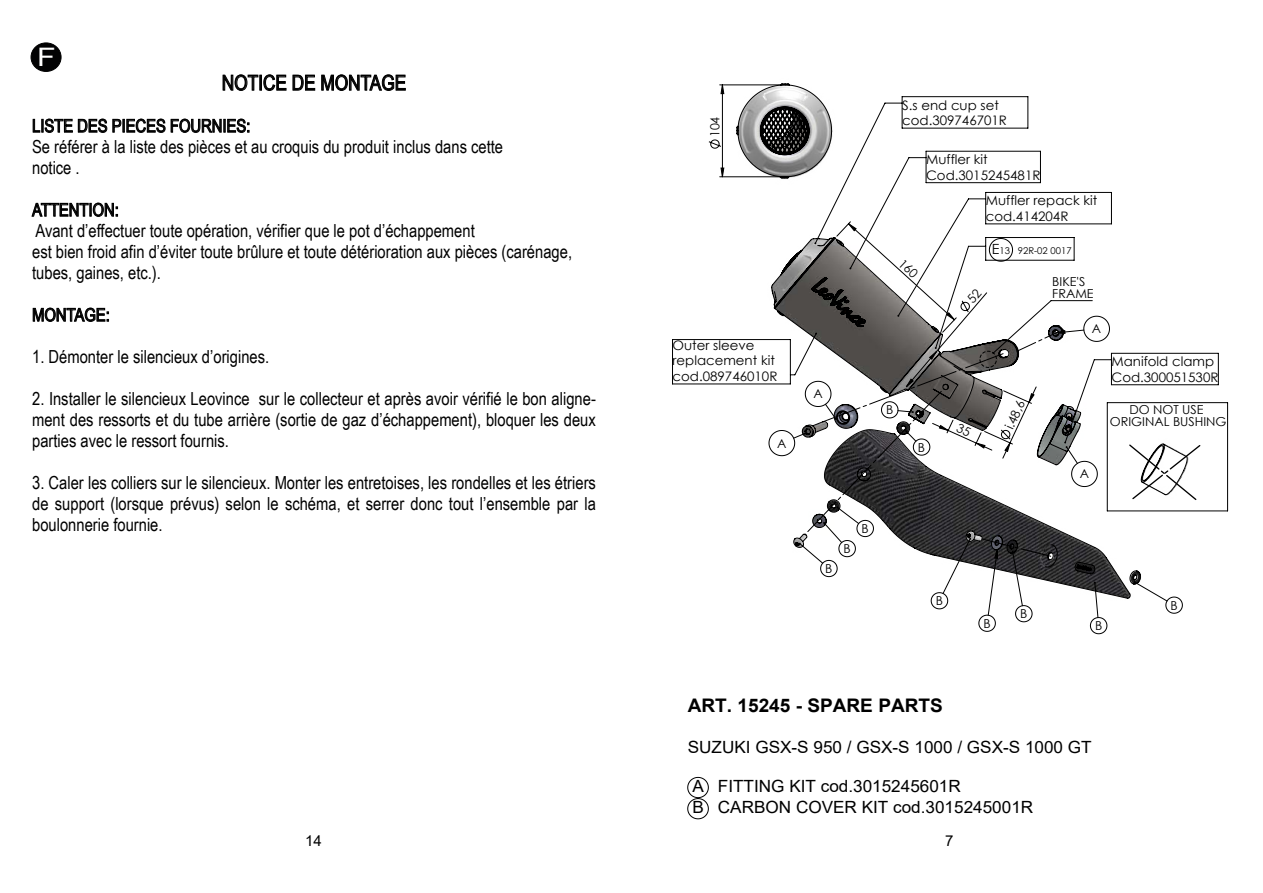
<style>
.page{position:relative;width:1263px;height:893px;background:#fff}
.page>*{position:absolute;margin:0;border:0;box-sizing:border-box;transform-origin:0 0}
.t1{font:25.5px "Arial";color:#fff;scale:1.19 1}
.t2{font:21px "Arial Narrow";color:#000}
.t3{font:700 18.75px "Arial";color:#000}
.t4{font:18px/21px "Arial Narrow";color:#000}
.t5{font:16.8px/21.1px "Arial";color:#000}
.t6{font:15px "Arial";color:#000}
.t7{font:13.05px/15.8px "Century Gothic";color:#000}
.t8{font:12.6px "Century Gothic";color:#000}
.t9{font:12.3px/12px "Century Gothic";color:#000}
.t10{font:9.3px "Century Gothic";color:#000}
.s1{font-size:14.1px}
</style>
<div class="page">
<svg style="left:687px;top:777px;width:22px;height:42px"></svg>
<svg style="left:826px;top:96px;width:393px;height:308px"></svg>
<hr style="left:1107px;top:511px;width:120px;height:1px;background:#000">
<hr style="left:1227px;top:403px;width:1px;height:108px;background:#000">
<hr style="left:1107px;top:402px;width:120px;height:1px;background:#000">
<svg style="left:1188px;top:445px;width:13px;height:55px"></svg>
<hr style="left:720px;top:85px;width:62px;height:1px;background:#000">
<hr style="left:720px;top:177px;width:62px;height:1px;background:#000">
<svg style="left:708px;top:84px;width:16px;height:93px"></svg>
<svg style="left:814px;top:236px;width:374px;height:363px"></svg>
<svg style="left:736px;top:83px;width:96px;height:96px"></svg>
<svg style="left:223px;top:74px;width:63px;height:17px"></svg>
<svg style="left:293px;top:75px;width:22px;height:16px"></svg>
<svg style="left:321px;top:74px;width:85px;height:17px"></svg>
<svg style="left:33px;top:119px;width:74px;height:14px"></svg>
<svg style="left:113px;top:119px;width:52px;height:14px"></svg>
<svg style="left:171px;top:119px;width:78px;height:14px"></svg>
<svg style="left:32px;top:203px;width:86px;height:14px"></svg>
<svg style="left:33px;top:308px;width:76px;height:14px"></svg>
<div style="left:31px;top:43px;width:30px;height:28px;background:#020203;border-radius:50%"></div>
<div style="left:31px;top:43px;width:30px;height:29px;border:1px solid #000;border-radius:50%"></div>
<svg style="left:672px;top:221px;width:421px;height:336px"></svg>
<h1 class="t1" style="left:37px;top:39px;width:17px">F</h1>
<p class="t2" style="left:222px;top:67px;width:186px">NOTICE DE MONTAGE</p>
<p class="t4" style="left:32px;top:115px;width:472px">LISTE DES PIECES FOURNIES:<br>Se référer à la liste des pièces et au croquis du produit inclus dans cette notice .</p>
<p class="t4" style="left:32px;top:199px;width:541px">ATTENTION:<br>Avant d’effectuer toute opération, vérifier que le pot d’échappement<br>est bien froid afin d’éviter toute brûlure et toute détérioration aux pièces (carénage, tubes, gaines, etc.).</p>
<p class="t4" style="left:32px;top:304px;width:79px">MONTAGE:</p>
<p class="t4" style="left:32px;top:346px;width:239px">1. Démonter le silencieux d’origines.</p>
<p class="t4" style="left:32px;top:388px;width:565px;text-align:justify">2. Installer le silencieux Leovince sur le collecteur et après avoir vérifié le bon aligne&shy;ment des ressorts et du tube arrière (sortie de gaz d’échappement), bloquer les deux parties avec le ressort fournis.</p>
<p class="t4" style="left:32px;top:472px;width:565px;text-align:justify">3. Caler les colliers sur le silencieux. Monter les entretoises, les rondelles et les étriers de support (lorsque prévus) selon le schéma, et serrer donc tout l’ensemble par la boulonnerie fournie.</p>
<p class="t8" style="left:706px;top:137px;width:22px;rotate:-90deg">104</p>
<p class="t7" style="left:673px;top:337px;width:106px">Outer sleeve replacement kit cod.089746010R</p>
<p class="t9" style="left:777px;top:437px;width:11px">A</p>
<p class="t9" style="left:813px;top:388px;width:11px">A</p>
<p class="t9" style="left:825px;top:562px;width:9px">B</p>
<p class="t9" style="left:843px;top:542px;width:9px">B</p>
<p class="t9" style="left:861px;top:522px;width:9px">B</p>
<p class="t7" style="left:902px;top:97px;width:106px">S.s end cup set cod.309746701R</p>
<p class="t9" style="left:886px;top:404px;width:9px">B</p>
<p class="t7" style="left:926px;top:151px;width:116px">Muffler kit<br>Cod.3015245481R</p>
<p class="t7" style="left:986px;top:192px;width:113px">Muffler repack kit cod.414204R</p>
<p class="t10" style="left:992px;top:244px;width:81px"><span class="s1">E</span>13 92R-02 0017</p>
<p class="t9" style="left:1052px;top:275px;width:43px">BIKE'S<br>FRAME</p>
<p class="t9" style="left:918px;top:441px;width:9px">B</p>
<p class="t8" style="left:1001px;top:425px;width:31px;rotate:-65deg">i.48,6</p>
<p class="t9" style="left:1092px;top:323px;width:11px">A</p>
<p class="t7" style="left:1111px;top:353px;width:109px">Manifold clamp<br>Cod.300051530R</p>
<p class="t9" style="left:1110px;top:404px;width:118px;text-align:center">DO NOT USE<br>ORIGINAL BUSHING</p>
<p class="t9" style="left:1080px;top:468px;width:11px">A</p>
<p class="t9" style="left:936px;top:595px;width:9px">B</p>
<p class="t9" style="left:983px;top:617px;width:9px">B</p>
<p class="t9" style="left:1020px;top:608px;width:9px">B</p>
<p class="t9" style="left:1095px;top:619px;width:9px">B</p>
<p class="t9" style="left:1170px;top:599px;width:9px">B</p>
<p class="t3" style="left:688px;top:692px;width:257px">ART. 15245 - SPARE PARTS</p>
<p class="t5" style="left:688px;top:737px;width:405px">SUZUKI GSX-S 950 / GSX-S 1000 / GSX-S 1000 GT</p>
<p class="t5" style="left:692px;top:776px;width:342px">A FITTING KIT cod.3015245601R<br>B CARBON COVER KIT cod.3015245001R</p>
<p class="t6" style="left:305px;top:830px;width:18px">14</p>
<p class="t6" style="left:945px;top:830px;width:10px">7</p>
</div>
